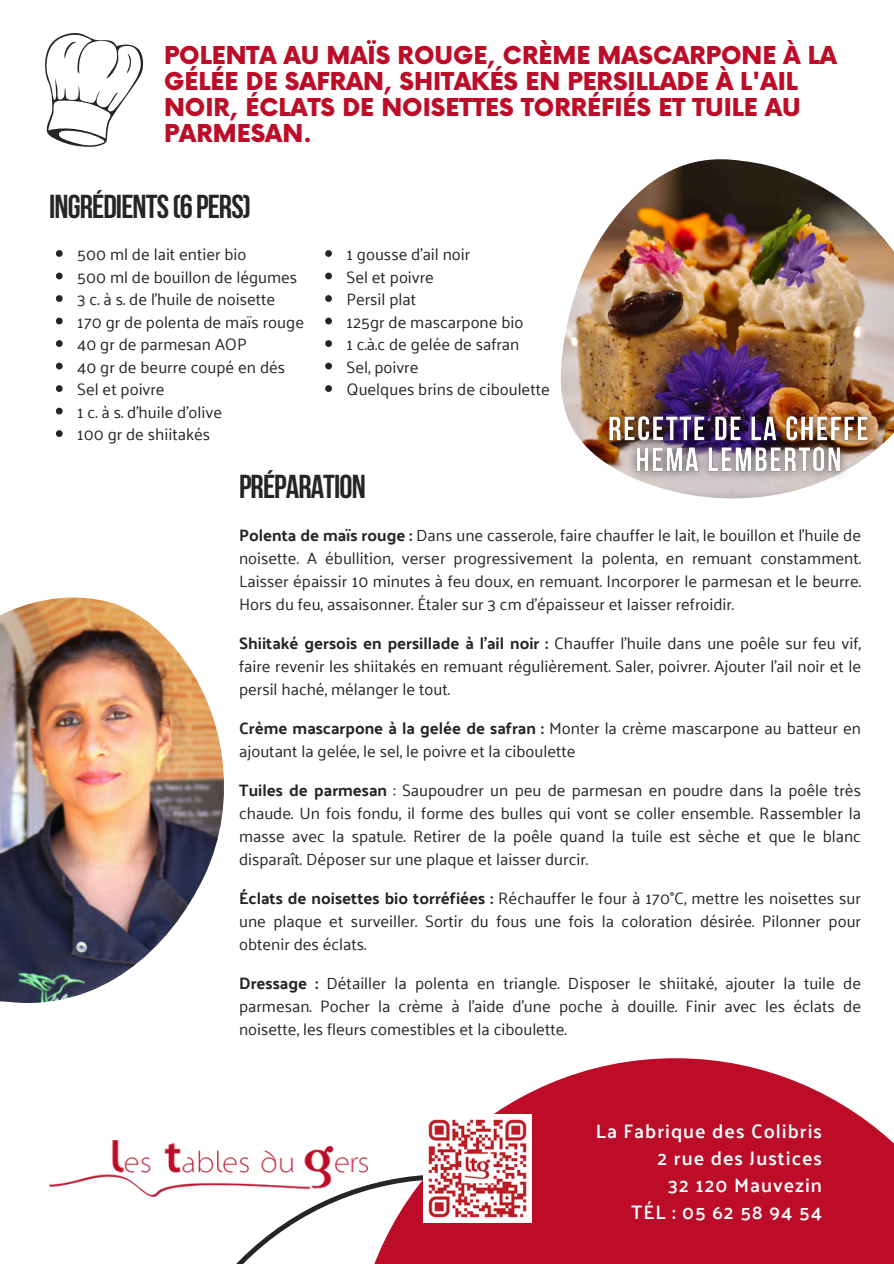
<style>
.page{position:relative;width:894px;height:1264px;background:#fff}
.page>*{position:absolute;margin:0;border:0;box-sizing:border-box;transform-origin:0 0}
.t1{font:700 33px "Bebas Neue";letter-spacing:-.025em;color:#252525}
.t2{font:900 24px/25.8px "Now";color:#bd0c27}
.t3{font:600 19.5px/27px "Palanquin";letter-spacing:.05em;color:#fff;text-align:right}
.t4{font:16.5px/23px "Palanquin";color:#252525;text-align:justify}
.s1{font-weight:700}
</style>
<div class="page">
<svg style="left:45px;top:33px;width:99px;height:114px"></svg>
<img style="left:0;top:597px;width:224px;height:406px">
<img style="left:561px;top:159px;width:332px;height:339px">
<svg style="left:56px;top:250px;width:7px;height:7px"></svg>
<svg style="left:56px;top:272px;width:7px;height:7px"></svg>
<svg style="left:56px;top:295px;width:7px;height:7px"></svg>
<svg style="left:56px;top:317px;width:7px;height:7px"></svg>
<svg style="left:56px;top:340px;width:7px;height:7px"></svg>
<svg style="left:56px;top:362px;width:7px;height:7px"></svg>
<svg style="left:56px;top:385px;width:7px;height:7px"></svg>
<svg style="left:56px;top:407px;width:7px;height:7px"></svg>
<svg style="left:56px;top:430px;width:7px;height:7px"></svg>
<img style="left:594px;top:402px;width:290px;height:87px">
<svg style="left:155px;top:1196px;width:195px;height:67px"></svg>
<svg style="left:367px;top:1058px;width:526px;height:205px;fill:#bd0c27"></svg>
<img style="left:49px;top:1140px;width:318px;height:56px">
<img style="left:423px;top:1114px;width:108px;height:108px">
<svg style="left:325px;top:250px;width:7px;height:7px"></svg>
<svg style="left:325px;top:272px;width:7px;height:7px"></svg>
<svg style="left:325px;top:295px;width:7px;height:7px"></svg>
<svg style="left:325px;top:317px;width:7px;height:7px"></svg>
<svg style="left:325px;top:340px;width:7px;height:7px"></svg>
<svg style="left:325px;top:362px;width:7px;height:7px"></svg>
<svg style="left:325px;top:385px;width:7px;height:7px"></svg>
<p class="t2" style="left:164px;top:44px;width:674px">POLENTA AU MAÏS ROUGE, CRÈME MASCARPONE À LA GÉLÉE DE SAFRAN, SHITAKÉS EN PERSILLADE À L'AIL NOIR, ÉCLATS DE NOISETTES TORRÉFIÉS ET TUILE AU PARMESAN.</p>
<p class="t1" style="left:49px;top:193px;width:203px">INGRÉDIENTS(6PERS)</p>
<p class="t4" style="left:77px;top:243px;width:171px">500 ml de lait entier bio</p>
<p class="t4" style="left:77px;top:265px;width:221px">500 ml de bouillon de légumes</p>
<p class="t4" style="left:77px;top:288px;width:199px">3 c. à s. de l'huile de noisette</p>
<p class="t4" style="left:77px;top:310px;width:228px">170 gr de polenta de maïs rouge</p>
<p class="t4" style="left:77px;top:333px;width:171px">40 gr de parmesan AOP</p>
<p class="t4" style="left:77px;top:355px;width:209px">40 gr de beurre coupé en dés</p>
<p class="t4" style="left:77px;top:378px;width:89px">Sel et poivre</p>
<p class="t4" style="left:77px;top:400px;width:146px">1 c. à s. d'huile d'olive</p>
<h2 class="t4" style="left:77px;top:423px;width:134px">100 gr de shiitakés</h2>
<p class="t4" style="left:346px;top:243px;width:125px">1 gousse d'ail noir</p>
<p class="t4" style="left:346px;top:265px;width:89px">Sel et poivre</p>
<p class="t4" style="left:346px;top:288px;width:71px">Persil plat</p>
<p class="t4" style="left:346px;top:310px;width:178px">125gr de mascarpone bio</p>
<p class="t4" style="left:346px;top:333px;width:174px">1 c.à.c de gelée de safran</p>
<p class="t4" style="left:346px;top:355px;width:73px">Sel, poivre</p>
<p class="t4" style="left:346px;top:378px;width:205px">Quelques brins de ciboulette</p>
<p class="t1" style="left:239px;top:473px;width:128px">PRÉPARATION</p>
<p class="t4" style="left:239px;top:523px;width:623px"><span class="s1">Polenta de maïs rouge :</span> Dans une casserole, faire chauffer le lait, le bouillon et l'huile de noisette. A ébullition, verser progressivement la polenta, en remuant constamment.<br>Laisser épaissir 10 minutes à feu doux, en remuant. Incorporer le parmesan et le beurre.<br>Hors du feu, assaisonner. Étaler sur 3 cm d'épaisseur et laisser refroidir.</p>
<p class="t4" style="left:239px;top:631px;width:623px"><span class="s1">Shiitaké gersois en persillade à l'ail noir :</span> Chauffer l'huile dans une poêle sur feu vif, faire revenir les shiitakés en remuant régulièrement. Saler, poivrer. Ajouter l'ail noir et le persil haché, mélanger le tout.</p>
<p class="t4" style="left:239px;top:716px;width:623px"><span class="s1">Crème mascarpone à la gelée de safran :</span> Monter la crème mascarpone au batteur en ajoutant la gelée, le sel, le poivre et la ciboulette</p>
<p class="t4" style="left:239px;top:778px;width:623px"><span class="s1">Tuiles de parmesan</span> : Saupoudrer un peu de parmesan en poudre dans la poêle très chaude. Un fois fondu, il forme des bulles qui vont se coller ensemble. Rassembler la masse avec la spatule. Retirer de la poêle quand la tuile est sèche et que le blanc disparaît. Déposer sur une plaque et laisser durcir.</p>
<p class="t4" style="left:239px;top:886px;width:623px"><span class="s1">Éclats de noisettes bio torréfiées :</span> Réchauffer le four à 170°C, mettre les noisettes sur une plaque et surveiller. Sortir du fous une fois la coloration désirée. Pilonner pour obtenir des éclats.</p>
<p class="t4" style="left:239px;top:971px;width:623px"><span class="s1">Dressage :</span> Détailler la polenta en triangle. Disposer le shiitaké, ajouter la tuile de parmesan. Pocher la crème à l'aide d'une poche à douille. Finir avec les éclats de noisette, les fleurs comestibles et la ciboulette.</p>
<p class="t3" style="left:595px;top:1117px;width:228px">La Fabrique des Colibris<br>2 rue des Justices<br>32 120 Mauvezin<br>TÉL : 05 62 58 94 54</p>
</div>
